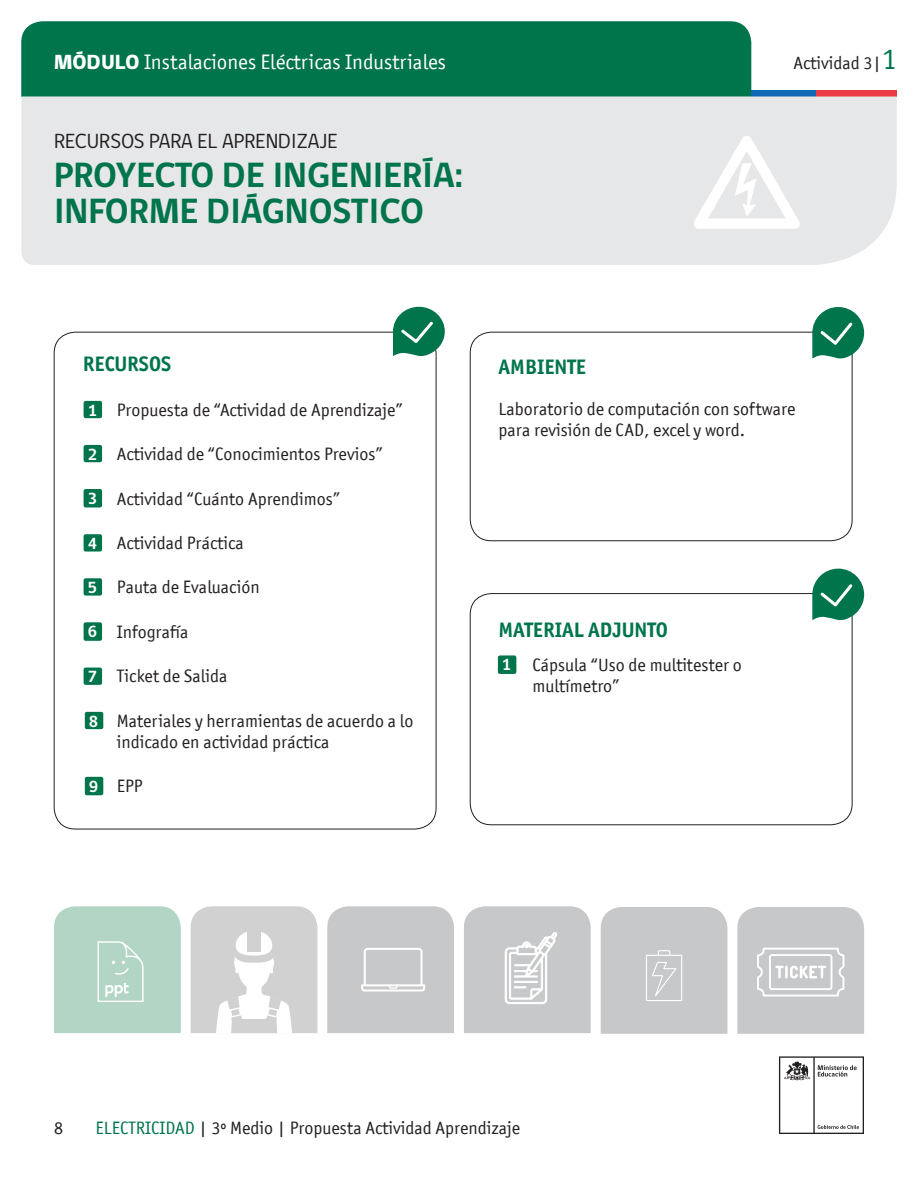
<style>
.page{position:relative;width:918px;height:1188px;background:#fff}
.page>*{position:absolute;margin:0;border:0;box-sizing:border-box;transform-origin:0 0}
.t1{font:700 36px/36px "gob CL";color:#00754b}
.t2{font:21px "Officina San ITC";color:#fff}
.t3{font:700 21px "Officina San ITC";color:#00754b}
.t4{font:21px "gob CL";color:#231f20}
.t5{font:18px/21px "Officina San ITC";color:#231f20}
.t6{font:700 16.5px "gob CL";color:#fff}
.s1{font-family:"gob CL";font-weight:800}
.s2{font-size:30px;color:#00754b}
.s3{color:#00754b}
</style>
<div class="page">
<svg style="left:779px;top:1056px;width:85px;height:78px"></svg>
<div style="left:21px;top:21px;width:730px;height:76px;background:#00754b"></div>
<div style="left:751px;top:90px;width:65px;height:7px;background:#0f69b4"></div>
<div style="left:816px;top:90px;width:81px;height:7px;background:#eb3c46"></div>
<div style="left:21px;top:97px;width:876px;height:168px;background:#e6e7e9"></div>
<div style="left:54px;top:906px;width:127px;height:127px;background:#b2d5c5"></div>
<svg style="left:737px;top:907px;width:127px;height:127px;background:#cbccce"></svg>
<svg style="left:393px;top:307px;width:52px;height:51px"></svg>
<div style="left:84px;top:401px;width:18px;height:17px;background:#00754b;border-radius:2px"></div>
<div style="left:84px;top:445px;width:18px;height:17px;background:#00754b;border-radius:2px"></div>
<div style="left:84px;top:489px;width:18px;height:18px;background:#00754b;border-radius:2px"></div>
<div style="left:470px;top:593px;width:383px;height:232px;border:1px solid #231f20;border-radius:21px"></div>
<svg style="left:812px;top:569px;width:52px;height:53px"></svg>
<div style="left:498px;top:655px;width:18px;height:19px;background:#00754b;border-radius:2px"></div>
<div style="left:470px;top:332px;width:383px;height:209px;border:1px solid #231f20;border-radius:21px"></div>
<svg style="left:812px;top:307px;width:52px;height:53px"></svg>
<div style="left:601px;top:907px;width:127px;height:127px;background:#c7c8ca"></div>
<svg style="left:464px;top:906px;width:127px;height:127px;background:#cccdce"></svg>
<svg style="left:327px;top:906px;width:127px;height:127px;background:#c9cacc"></svg>
<svg style="left:693px;top:136px;width:108px;height:93px"></svg>
<div style="left:84px;top:534px;width:18px;height:18px;background:#00754b;border-radius:2px"></div>
<div style="left:84px;top:578px;width:18px;height:18px;background:#00754b;border-radius:2px"></div>
<div style="left:84px;top:622px;width:18px;height:19px;background:#00754b;border-radius:2px"></div>
<div style="left:84px;top:668px;width:18px;height:17px;background:#00754b;border-radius:2px"></div>
<div style="left:85px;top:712px;width:18px;height:17px;background:#00754b;border-radius:2px"></div>
<div style="left:85px;top:777px;width:18px;height:18px;background:#00754b;border-radius:2px"></div>
<svg style="left:191px;top:906px;width:126px;height:127px"></svg>
<p class="t2" style="left:54px;top:50px;width:394px"><span class="s1">MÓDULO</span> Instalaciones Eléctricas Industriales</p>
<p class="t5" style="left:794px;top:53px;width:105px">Actividad 3|<span class="s2">1</span></p>
<p class="t4" style="left:54px;top:127px;width:285px">RECURSOS PARA EL APRENDIZAJE</p>
<p class="t1" style="left:54px;top:158px;width:410px">PROYECTO DE INGENIERÍA:<br>INFORME DIÁGNOSTICO</p>
<p class="t3" style="left:83px;top:351px;width:90px">RECURSOS</p>
<p class="t5" style="left:117px;top:399px;width:287px">Propuesta de “Actividad de Aprendizaje”</p>
<p class="t5" style="left:117px;top:444px;width:267px">Actividad de “Conocimientos Previos”</p>
<p class="t5" style="left:117px;top:488px;width:225px">Actividad “Cuánto Aprendimos”</p>
<p class="t5" style="left:117px;top:532px;width:128px">Actividad Práctica</p>
<p class="t5" style="left:117px;top:577px;width:144px">Pauta de Evaluación</p>
<p class="t5" style="left:117px;top:621px;width:73px">Infografía</p>
<p class="t5" style="left:117px;top:665px;width:112px">Ticket de Salida</p>
<p class="t5" style="left:117px;top:710px;width:298px">Materiales y herramientas de acuerdo a lo indicado en actividad práctica</p>
<p class="t5" style="left:117px;top:775px;width:27px">EPP</p>
<p class="t6" style="left:88px;top:399px;width:11px">1</p>
<p class="t6" style="left:88px;top:443px;width:11px">2</p>
<p class="t6" style="left:88px;top:487px;width:11px">3</p>
<p class="t6" style="left:88px;top:532px;width:11px">4</p>
<p class="t6" style="left:88px;top:576px;width:11px">5</p>
<p class="t6" style="left:88px;top:620px;width:11px">6</p>
<p class="t6" style="left:88px;top:665px;width:11px">7</p>
<p class="t6" style="left:89px;top:710px;width:11px">8</p>
<p class="t6" style="left:89px;top:775px;width:11px">9</p>
<p class="t3" style="left:499px;top:353px;width:89px">AMBIENTE</p>
<p class="t5" style="left:499px;top:398px;width:298px;line-height:21.6px">Laboratorio de computación con software para revisión de CAD, excel y word.</p>
<p class="t3" style="left:499px;top:617px;width:171px">MATERIAL ADJUNTO</p>
<p class="t5" style="left:533px;top:654px;width:211px">Cápsula “Uso de multitester o multímetro”</p>
<p class="t6" style="left:502px;top:654px;width:11px">1</p>
<p class="t5" style="left:54px;top:1117px;width:10px">8</p>
<p class="t5" style="left:95px;top:1117px;width:426px"><span class="s3">ELECTRICIDAD</span> | 3º Medio | Propuesta Actividad Aprendizaje</p>
</div>
